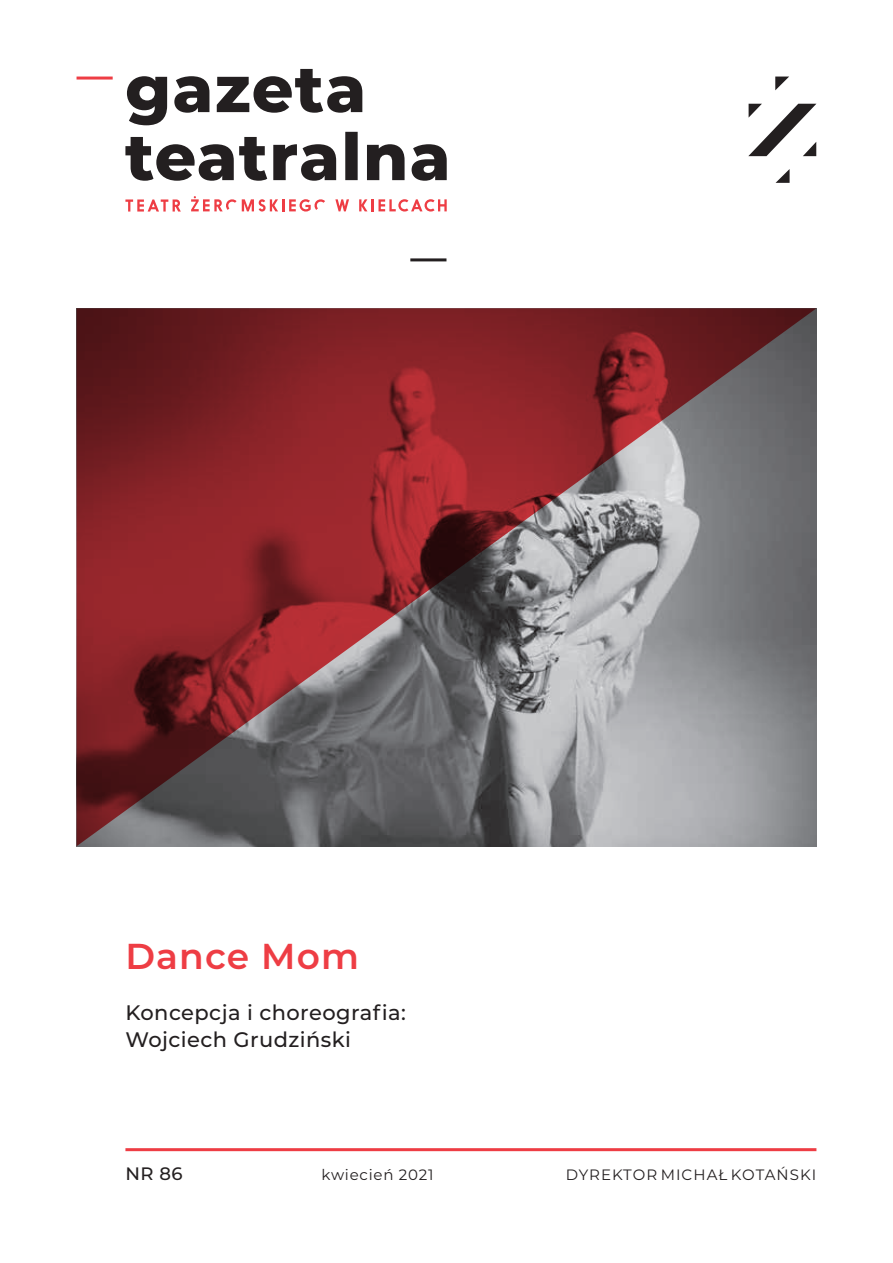
<style>
.page{position:relative;width:893px;height:1263px;background:#fff}
.page>*{position:absolute;margin:0;border:0;box-sizing:border-box;transform-origin:0 0}
.t1{font:600 36px "Montserrat";letter-spacing:.03em;color:#ee3d44}
.t2{font:500 21px/27px "Montserrat";letter-spacing:.02em;color:#231f20}
.t3{font:500 18px "Montserrat";color:#231f20}
.t4{font:15px "Montserrat";letter-spacing:.055em;color:#231f20}
</style>
<div class="page">
<svg style="left:776px;top:169px;width:14px;height:14px"></svg>
<svg style="left:748px;top:104px;width:68px;height:52px"></svg>
<svg style="left:775px;top:77px;width:14px;height:13px"></svg>
<svg style="left:125px;top:132px;width:322px;height:49px"></svg>
<svg style="left:127px;top:69px;width:235px;height:56px"></svg>
<hr style="left:125px;top:1148px;width:691px;height:3px;background:#ee3d44">
<hr style="left:77px;top:77px;width:36px;height:3px;background:#ee3d44">
<hr style="left:410px;top:258px;width:36px;height:3px;background:#231f20">
<svg style="left:125px;top:199px;width:56px;height:13px"></svg>
<svg style="left:335px;top:199px;width:14px;height:12px"></svg>
<svg style="left:359px;top:199px;width:88px;height:13px"></svg>
<svg style="left:191px;top:196px;width:134px;height:16px"></svg>
<svg style="left:77px;top:308px;width:739px;height:538px;background:#835256"></svg>
<h1 class="t1" style="left:125px;top:931px;width:235px">Dance Mom</h1>
<p class="t2" style="left:125px;top:998px;width:282px">Koncepcja i choreografia:<br>Wojciech Grudziński</p>
<p class="t3" style="left:125px;top:1161px;width:59px">NR 86</p>
<p class="t4" style="left:322px;top:1165px;width:113px">kwiecień 2021</p>
<p class="t4" style="left:566px;top:1165px;width:252px">DYREKTOR MICHAŁ KOTAŃSKI</p>
</div>
